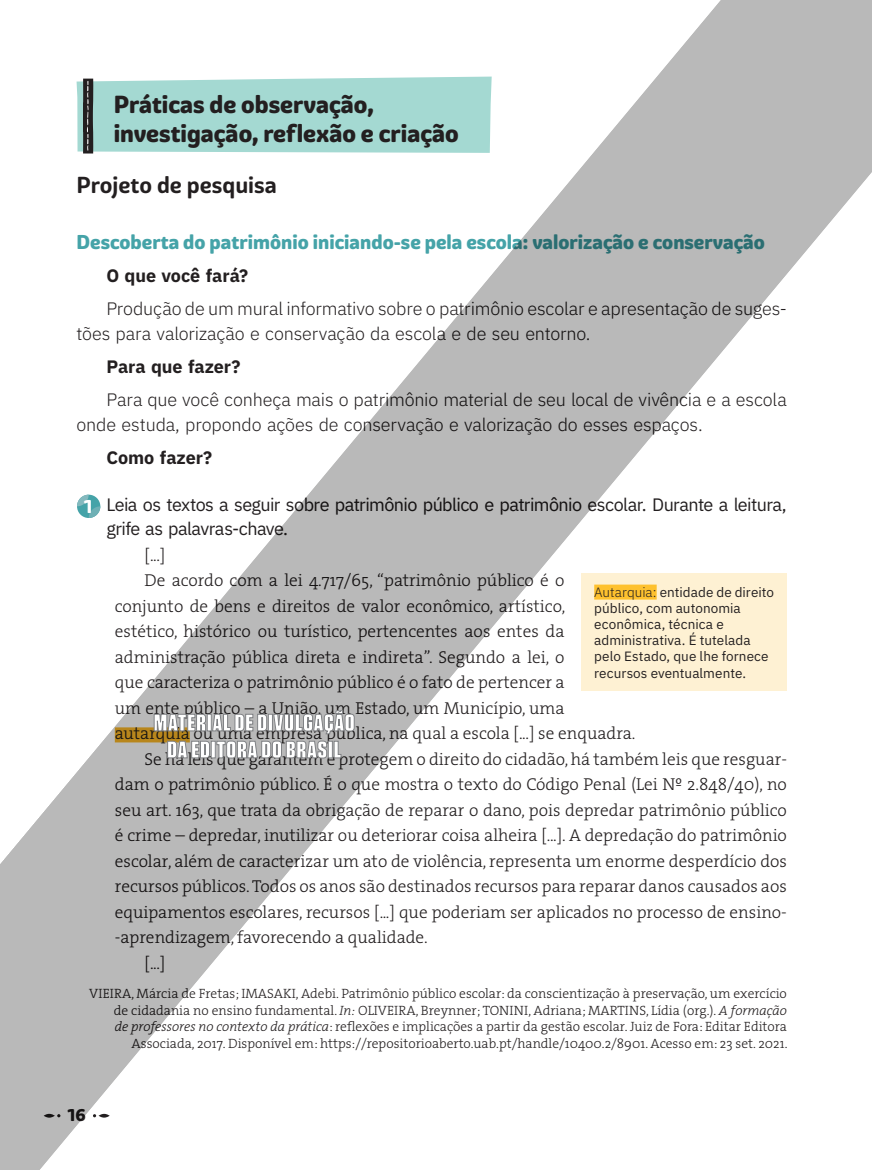
<style>
.page{position:relative;width:872px;height:1170px;background:#fff}
.page>*{position:absolute;margin:0;border:0;box-sizing:border-box;transform-origin:0 0}
.t1{font:800 24px/28.8px "Graviola Soft";color:#231f20}
.t2{font:700 22.5px "Graviola Soft";color:#231f20}
.t3{font:800 19.5px "Graviola Soft";color:#45a3a8}
.t4{font:300 18px/24.8px "IBM Plex Sans";letter-spacing:-.01em;color:#231f20}
.t5{font:18px/24.8px "IBM Plex Sans";letter-spacing:-.03em;color:#231f20}
.t6{font:700 18px "IBM Plex Sans";letter-spacing:-.005em;color:#231f20}
.t7{font:17.25px "The Serif HP3 Lig";color:#231f20}
.t8{font:800 16.5px "Graviola Soft";color:#231f20}
.t9{font:13.5px/16.5px "The Serif HP3 Lig";color:#231f20;text-align:right}
.t10{font:13.5px/16.2px "IBM Plex Sans";letter-spacing:.005em;color:#231f20}
.s1{font-family:"Graviola Soft";font-weight:800;color:#fff}
.s2{font-family:"The Serif HP3 Lig IT"}
.s3{font-weight:300}
</style>
<div class="page">
<img style="left:0;top:0;width:872px;height:1169px">
<hr style="left:268px;top:714px;width:4px;height:16px;background:#fff">
<svg style="left:154px;top:714px;width:52px;height:17px"></svg>
<div style="left:207px;top:714px;width:4px;height:17px;border:1px solid #808285"></div>
<svg style="left:212px;top:714px;width:55px;height:17px"></svg>
<div style="left:268px;top:714px;width:5px;height:17px;border:1px solid #808285"></div>
<svg style="left:273px;top:710px;width:81px;height:24px"></svg>
<svg style="left:167px;top:740px;width:43px;height:18px"></svg>
<div style="left:211px;top:741px;width:4px;height:17px;border:1px solid #808285"></div>
<svg style="left:216px;top:740px;width:111px;height:18px"></svg>
<div style="left:328px;top:741px;width:4px;height:17px;border:1px solid #808285"></div>
<svg style="left:334px;top:740px;width:7px;height:18px"></svg>
<h1 class="t1" style="left:114px;top:90px;width:346px">Práticas de observação, investigação, reflexão e criação</h1>
<h2 class="t2" style="left:77px;top:171px;width:202px">Projeto de pesquisa</h2>
<p class="t3" style="left:77px;top:229px;width:690px">Descoberta do patrimônio iniciando-se pela escola: valorização e conservação</p>
<p class="t6" style="left:106px;top:261px;width:143px">O que você fará?</p>
<p class="t4" style="left:77px;top:295px;width:712px;text-indent:30px">Produção de um mural informativo sobre o patrimônio escolar e apresentação de suges&shy;tões para valorização e conservação da escola e de seu entorno.</p>
<p class="t6" style="left:106px;top:352px;width:136px">Para que fazer?</p>
<p class="t4" style="left:77px;top:386px;width:712px;text-indent:30px">Para que você conheça mais o patrimônio material de seu local de vivência e a escola onde estuda, propondo ações de conservação e valorização do esses espaços.</p>
<p class="t6" style="left:106px;top:443px;width:107px">Como fazer?</p>
<p class="t5" style="left:106px;top:490px;width:682px;text-indent:-23px"><span class="s1">1</span> Leia os textos a seguir sobre patrimônio público e patrimônio escolar. Durante a leitura, grife as palavras-chave.</p>
<p class="t7" style="left:145px;top:544px;width:22px">[...]</p>
<p class="t7" style="left:145px;top:569px;width:421px">De acordo com a lei 4.717/65, “patrimônio público é o</p>
<p class="t7" style="left:115px;top:595px;width:452px">conjunto de bens e direitos de valor econômico, artístico,</p>
<p class="t7" style="left:115px;top:620px;width:451px">estético, histórico ou turístico, pertencentes aos entes da</p>
<p class="t7" style="left:115px;top:646px;width:451px">administração pública direta e indireta”. Segundo a lei, o</p>
<p class="t7" style="left:115px;top:671px;width:451px">que caracteriza o patrimônio público é o fato de pertencer a</p>
<p class="t7" style="left:115px;top:697px;width:451px">um ente público – a União, um Estado, um Município, uma</p>
<p class="t7" style="left:115px;top:722px;width:522px">autarquia ou uma empresa pública, na qual a escola [...] se enquadra.</p>
<p class="t7" style="left:145px;top:748px;width:644px">Se há leis que garantem e protegem o direito do cidadão, há também leis que resguar-</p>
<p class="t7" style="left:115px;top:773px;width:673px">dam o patrimônio público. É o que mostra o texto do Código Penal (Lei Nº 2.848/40), no</p>
<p class="t7" style="left:115px;top:799px;width:673px">seu art. 163, que trata da obrigação de reparar o dano, pois depredar patrimônio público</p>
<p class="t7" style="left:115px;top:824px;width:673px">é crime – depredar, inutilizar ou deteriorar coisa alheira [...]. A depredação do patrimônio</p>
<p class="t7" style="left:115px;top:850px;width:673px">escolar, além de caracterizar um ato de violência, representa um enorme desperdício dos</p>
<p class="t7" style="left:115px;top:875px;width:673px">recursos públicos. Todos os anos são destinados recursos para reparar danos causados aos</p>
<p class="t7" style="left:115px;top:901px;width:673px">equipamentos escolares, recursos [...] que poderiam ser aplicados no processo de ensino-</p>
<p class="t7" style="left:115px;top:926px;width:314px">-aprendizagem, favorecendo a qualidade.</p>
<p class="t7" style="left:145px;top:952px;width:22px">[...]</p>
<p class="t9" style="left:89px;top:985px;width:699px">VIEIRA, Márcia de Fretas; IMASAKI, Adebi. Patrimônio público escolar: da conscientização à preservação, um exercício de cidadania no ensino fundamental. <span class="s2">In:</span> OLIVEIRA, Breynner; TONINI, Adriana; MARTINS, Lídia (org.). <span class="s2">A formação<br>de professores no contexto da prática</span>: reflexões e implicações a partir da gestão escolar. Juiz de Fora: Editar Editora Associada, 2017. Disponível em: https://repositorioaberto.uab.pt/handle/10400.2/8901. Acesso em: 23 set. 2021.</p>
<p class="t10" style="left:594px;top:582px;width:181px"><span class="s3">Autarquia:</span> entidade de direito público, com autonomia econômica, técnica e administrativa. É tutelada pelo Estado, que lhe fornece recursos eventualmente.</p>
<p class="t8" style="left:67px;top:1104px;width:20px">16</p>
</div>
